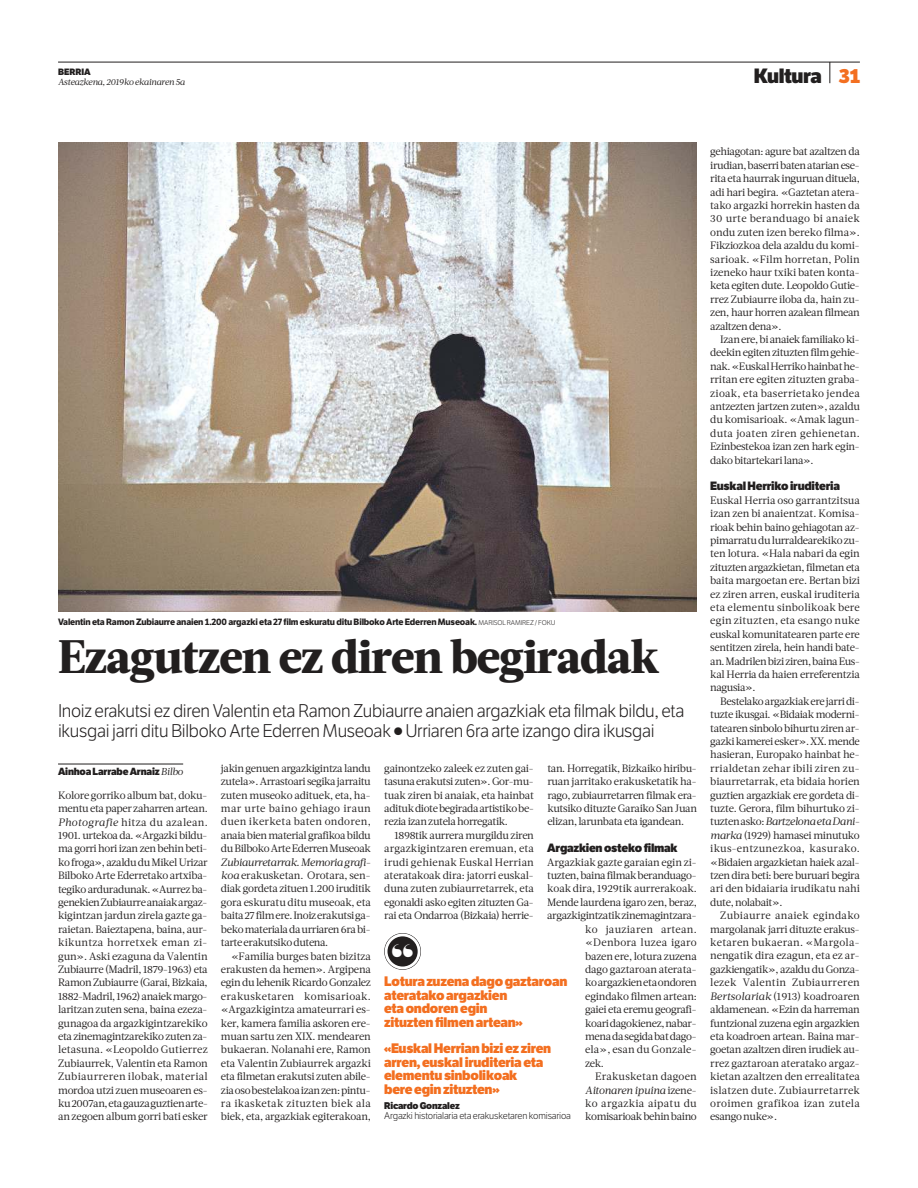
<style>
.page{position:relative;width:918px;height:1188px;background:#fff}
.page>*{position:absolute;margin:0;border:0;box-sizing:border-box;transform-origin:0 0}
.t1{font:800 46.95px "Acta";letter-spacing:-.025em;color:#221f1f}
.t2{font:36.9px "Acta Poster";color:#fff}
.t3{font:800 20.1px "LFT Etica";letter-spacing:-.02em;color:#221f1f}
.t4{font:800 20.1px "LFT Etica";color:#f36f20}
.t5{font:300 17.85px/20.1px "LFT Etica";letter-spacing:-.02em;color:#221f1f}
.t6{font:800 13.35px/13.4px "LFT Etica";letter-spacing:-.02em;color:#f36f20}
.t7{font:800 11.7px "LFT Etica";letter-spacing:-.02em;color:#221f1f}
.t8{font:10.65px/13.4px "Acta";letter-spacing:-.035em;color:#221f1f;text-align:justify}
.t9{font:10.65px "Acta";letter-spacing:.025em;color:#221f1f}
.t10{font:10.65px "Acta";letter-spacing:-.01em;color:#221f1f}
.t11{font:10.65px "Acta";letter-spacing:-.005em;color:#221f1f}
.t12{font:10.65px "Acta";letter-spacing:-.015em;color:#221f1f}
.t13{font:italic 10.65px "Acta";letter-spacing:-.025em;color:#221f1f}
.t14{font:10.65px "Acta";letter-spacing:.01em;color:#221f1f}
.t15{font:10.65px "Acta";letter-spacing:.015em;color:#221f1f}
.t16{font:800 10.05px "LFT Etica";letter-spacing:-.02em;color:#221f1f}
.t17{font:300 9.45px "LFT Etica";letter-spacing:-.02em;color:#221f1f}
.t18{font:800 9.45px "LFT Etica";letter-spacing:-.02em;color:#221f1f}
.t19{font:700 9px "LFT Etica";letter-spacing:-.02em;color:#221f1f}
.t20{font:italic 9px "Acta";letter-spacing:-.035em;color:#221f1f}
.t21{font:800 9px "LFT Etica";letter-spacing:-.005em;color:#221f1f}
.s1{font-weight:300;font-size:6.75px}
.s2{font-family:"Acta";font-weight:400;font-style:italic}
.s3{font-style:italic}
.s4{font-style:normal}
</style>
<div class="page">
<hr style="left:58px;top:764px;width:125px;height:1px;background:#221f1f">
<img style="left:58px;top:142px;width:638px;height:469px">
<hr style="left:58px;top:62px;width:802px;height:1px;background:#221f1f">
<svg style="left:830px;top:62px;width:1px;height:21px"></svg>
<div style="left:384px;top:933px;width:37px;height:37px;border:1px solid #221f1f;border-radius:50%"></div>
<div style="left:388px;top:936px;width:30px;height:31px;background:#221f1f;border-radius:50%"></div>
<p class="t21" style="left:58px;top:68px;width:34px">BERRIA</p>
<p class="t20" style="left:58px;top:79px;width:129px">Asteazkena, 2019ko ekainaren 5a</p>
<h3 class="t3" style="left:754px;top:68px;width:70px">Kultura</h3>
<h3 class="t4" style="left:839px;top:68px;width:23px">31</h3>
<p class="t19" style="left:58px;top:618px;width:499px">Valentin eta Ramon Zubiaurre anaien 1.200 argazki eta 27 film eskuratu ditu Bilboko Arte Ederren Museoak. <span class="s1">MARISOL RAMIREZ / FOKU</span></p>
<h1 class="t1" style="left:58px;top:639px;width:603px">Ezagutzen ez diren begiradak</h1>
<h3 class="t5" style="left:58px;top:702px;width:628px">Inoiz erakutsi ez diren Valentin eta Ramon Zubiaurre anaien argazkiak eta filmak bildu, eta ikusgai jarri ditu Bilboko Arte Ederren Museoak Urriaren 6ra arte izango dira ikusgai</h3>
<p class="t16" style="left:58px;top:768px;width:127px">Ainhoa Larrabe Arnaiz <span class="s2">Bilbo</span></p>
<p class="t8" style="left:58px;top:789px;width:151px">Kolore gorriko album bat, doku&shy;mentu eta paper zaharren artean.<br><span class="s3">Photografie</span> hitza du azalean.<br>1901. urtekoa da. «Argazki bildu&shy;ma gorri hori izan zen behin beti&shy;ko froga», azaldu du Mikel Urizar Bilboko Arte Ederretako artxiba&shy;tegiko arduradunak. «Aurrez ba&shy;genekien Zubiaurre anaiak argaz&shy;kigintzan jardun zirela gazte ga&shy;raietan. Baieztapena, baina, aur&shy;kikuntza horretxek eman zi&shy;gun». Aski ezaguna da Valentin Zubiaurre (Madril, 1879-1963) eta Ramon Zubiaurre (Garai, Bizkaia, 1882-Madril, 1962) anaiek margo&shy;laritzan zuten sena, baina ezeza&shy;gunagoa da argazkigintzarekiko eta zinemagintzarekiko zuten za&shy;letasuna. «Leopoldo Gutierrez Zubiaurrek, Valentin eta Ramon Zubiaurreren ilobak, material mordoa utzi zuen museoaren es&shy;ku 2007an, eta gauza guztien arte&shy;an zegoen album gorri bati esker</p>
<p class="t8" style="left:221px;top:762px;width:151px">jakin genuen argazkigintza landu zutela». Arrastoari segika jarraitu zuten museoko adituek, eta, ha&shy;mar urte baino gehiago iraun duen ikerketa baten ondoren, anaia bien material grafikoa bildu du Bilboko Arte Ederren Museoak</p>
<p class="t8" style="left:221px;top:856px;width:151px"><span class="s3">Zubiaurretarrak. Memoria grafi&shy;koa</span> erakusketan. Orotara, sen&shy;diak gordeta zituen 1.200 iruditik gora eskuratu ditu museoak, eta baita 27 film ere. Inoiz erakutsi ga&shy;beko materiala da urriaren 6ra bi&shy;tarte erakutsiko dutena.</p>
<p class="t8" style="left:221px;top:950px;width:151px;text-indent:10px">«Familia burges baten bizitza erakusten da hemen». Argipena egin du lehenik Ricardo Gonzalez erakusketaren komisarioak. «Argazkigintza amateurrari es&shy;ker, kamera familia askoren ere&shy;muan sartu zen XIX. mendearen bukaeran. Nolanahi ere, Ramon eta Valentin Zubiaurrek argazki eta filmetan erakutsi zuten abile&shy;zia oso bestelakoa izan zen: pintu&shy;ra ikasketak zituzten biek ala biek, eta, argazkiak egiterakoan,</p>
<p class="t8" style="left:547px;top:762px;width:151px">tan. Horregatik, Bizkaiko hiribu&shy;ruan jarritako erakusketatik ha&shy;rago, zubiaurretarren filmak era&shy;kutsiko dituzte Garaiko San Juan elizan, larunbata eta igandean.</p>
<p class="t7" style="left:547px;top:843px;width:132px">Argazkien osteko filmak</p>
<p class="t10" style="left:547px;top:857px;width:151px">Argazkiak gazte garaian egin zi-</p>
<p class="t8" style="left:547px;top:869px;width:151px">tuzten, baina filmak beranduago-</p>
<p class="t11" style="left:547px;top:884px;width:151px">koak dira, 1929tik aurrerakoak.</p>
<p class="t8" style="left:547px;top:896px;width:151px">Mende laurdena igaro zen, beraz,</p>
<p class="t8" style="left:547px;top:909px;width:151px">argazkigintzatik zinemagintzara-</p>
<p class="t9" style="left:585px;top:924px;width:113px">ko jauziaren artean.</p>
<p class="t9" style="left:585px;top:938px;width:113px">«Denbora luzea igaro</p>
<p class="t8" style="left:585px;top:950px;width:113px">bazen ere, lotura zuzena</p>
<p class="t10" style="left:585px;top:964px;width:113px">dago gaztaroan aterata-</p>
<p class="t8" style="left:585px;top:976px;width:113px">ko argazkien eta ondoren</p>
<p class="t12" style="left:585px;top:991px;width:113px">egindako filmen artean:</p>
<p class="t8" style="left:585px;top:1003px;width:113px">gaiei eta eremu geografi-</p>
<p class="t8" style="left:585px;top:1017px;width:113px">koari dagokienez, nabar-</p>
<p class="t8" style="left:585px;top:1030px;width:113px">mena da segida bat dago-</p>
<p class="t14" style="left:585px;top:1045px;width:113px">ela», esan du Gonzale-</p>
<p class="t8" style="left:585px;top:1057px;width:20px">zek.</p>
<p class="t15" style="left:595px;top:1072px;width:103px">Erakusketan dagoen</p>
<p class="t13" style="left:585px;top:1086px;width:113px">Aitonaren ipuina <span class="s4">izene-</span></p>
<p class="t9" style="left:585px;top:1098px;width:113px">ko argazkia aipatu du</p>
<p class="t8" style="left:585px;top:1110px;width:113px">komisarioak behin baino</p>
<p class="t8" style="left:384px;top:762px;width:151px">gainontzeko zaleek ez zuten gai&shy;tasuna erakutsi zuten». Gor-mu&shy;tuak ziren bi anaiak, eta hainbat adituk diote begirada artistiko be&shy;rezia izan zutela horregatik.</p>
<p class="t8" style="left:384px;top:829px;width:151px;text-indent:10px">1898tik aurrera murgildu ziren argazkigintzaren eremuan, eta irudi gehienak Euskal Herrian ateratakoak dira: jatorri euskal&shy;duna zuten zubiaurretarrek, eta egonaldi asko egiten zituzten Ga&shy;rai eta Ondarroa (Bizkaia) herrie-</p>
<h2 class="t2" style="left:391px;top:936px;width:24px">‘‘</h2>
<p class="t6" style="left:384px;top:976px;width:185px">Lotura zuzena dago gaztaroan ateratako argazkien<br>eta ondoren egin<br>zituzten filmen artean»</p>
<p class="t6" style="left:384px;top:1043px;width:169px">«Euskal Herrian bizi ez ziren arren, euskal iruditeria eta elementu sinbolikoak<br>bere egin zituzten»</p>
<p class="t18" style="left:384px;top:1102px;width:77px">Ricardo Gonzalez</p>
<p class="t17" style="left:384px;top:1112px;width:188px">Argazki historialaria eta erakusketaren komisarioa</p>
<p class="t8" style="left:710px;top:146px;width:151px">gehiagotan: agure bat azaltzen da irudian, baserri baten atarian ese&shy;rita eta haurrak inguruan dituela, adi hari begira. «Gaztetan atera&shy;tako argazki horrekin hasten da 30 urte beranduago bi anaiek ondu zuten izen bereko filma».<br>Fikziozkoa dela azaldu du komi&shy;sarioak. «Film horretan, Polin izeneko haur txiki baten konta&shy;keta egiten dute. Leopoldo Gutie&shy;rrez Zubiaurre iloba da, hain zu&shy;zen, haur horren azalean filmean azaltzen dena».</p>
<p class="t8" style="left:710px;top:333px;width:151px;text-indent:10px">Izan ere, bi anaiek familiako ki&shy;deekin egiten zituzten film gehie&shy;nak. «Euskal Herriko hainbat he&shy;rritan ere egiten zituzten graba&shy;zioak, eta baserrietako jendea antzezten jartzen zuten», azaldu du komisarioak. «Amak lagun&shy;duta joaten ziren gehienetan.<br>Ezinbestekoa izan zen hark egin&shy;dako bitartekari lana».</p>
<p class="t7" style="left:710px;top:482px;width:131px">Euskal Herriko iruditeria</p>
<p class="t8" style="left:710px;top:494px;width:151px">Euskal Herria oso garrantzitsua izan zen bi anaientzat. Komisa&shy;rioak behin baino gehiagotan az&shy;pimarratu du lurraldearekiko zu&shy;ten lotura. «Hala nabari da egin zituzten argazkietan, filmetan eta baita margoetan ere. Bertan bizi ez ziren arren, euskal iruditeria eta elementu sinbolikoak bere egin zituzten, eta esango nuke euskal komunitatearen parte ere sentitzen zirela, hein handi bate&shy;an. Madrilen bizi ziren, baina Eus&shy;kal Herria da haien erreferentzia nagusia».</p>
<p class="t8" style="left:710px;top:695px;width:151px;text-indent:10px">Bestelako argazkiak ere jarri di&shy;tuzte ikusgai. «Bidaiak moderni&shy;tatearen sinbolo bihurtu ziren ar&shy;gazki kamerei esker». XX. mende hasieran, Europako hainbat he&shy;rrialdetan zehar ibili ziren zu&shy;biaurretarrak, eta bidaia horien guztien argazkiak ere gordeta di&shy;tuzte. Gerora, film bihurtuko zi&shy;tuzten asko: <span class="s3">Bartzelona eta Dani&shy;marka</span> (1929) hamasei minutuko ikus-entzunezkoa, kasurako. «Bidaien argazkietan haiek azal&shy;tzen dira beti: bere buruari begira ari den bidaiaria irudikatu nahi dute, nolabait».</p>
<p class="t8" style="left:710px;top:909px;width:151px;text-indent:10px">Zubiaurre anaiek egindako margolanak jarri dituzte erakus&shy;ketaren bukaeran. «Margola&shy;nengatik dira ezagun, eta ez ar&shy;gazkiengatik», azaldu du Gonza&shy;lezek Valentin Zubiaurreren <span class="s3">Bertsolariak</span> (1913) koadroaren aldamenean. «Ezin da harreman funtzional zuzena egin argazkien eta koadroen artean. Baina mar&shy;goetan azaltzen diren irudiek au&shy;rrez gaztaroan ateratako argaz&shy;kietan azaltzen den errealitatea islatzen dute. Zubiaurretarrek oroimen grafikoa izan zutela esango nuke».</p>
</div>
